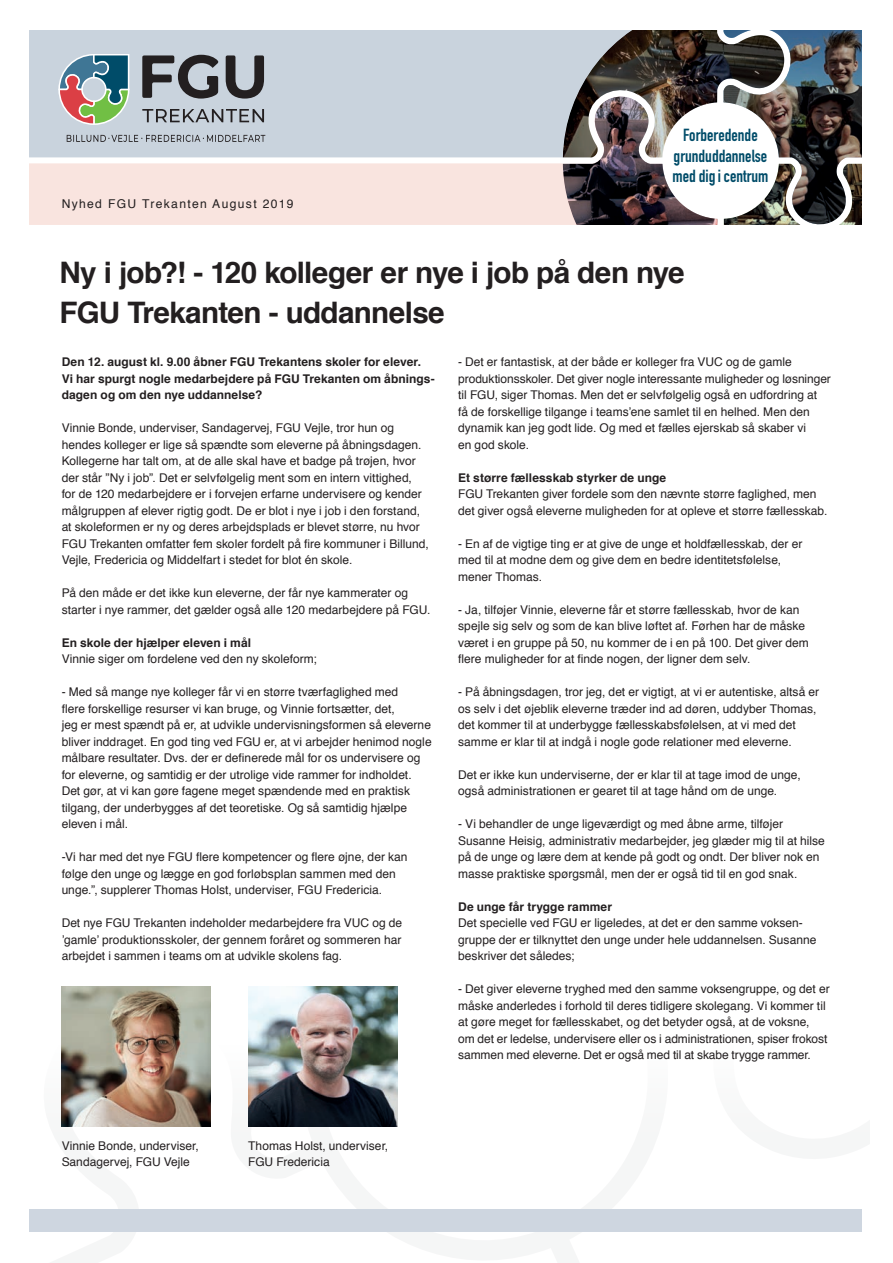
<style>
.page{position:relative;width:893px;height:1263px;background:#fff}
.page>*{position:absolute;margin:0;border:0;box-sizing:border-box;transform-origin:0 0}
.t1{font:700 29.7px/39.5px "Helvetica";letter-spacing:-.025em;color:#231f20}
.t2{font:700 17.25px/20.7px "DIN Condensed";color:#004c69;text-align:center}
.t3{font:12.15px "Helvetica";letter-spacing:.11em;color:#231f20}
.t4{font:12px/16.5px "Helvetica";color:#231f20}
.t5{font:700 12px/16.5px "Helvetica";letter-spacing:.005em;color:#231f20}
</style>
<div class="page">
<svg style="left:29px;top:30px;width:833px;height:195px;background:#afaeb0"></svg>
<img style="left:62px;top:987px;width:148px;height:140px">
<img style="left:248px;top:987px;width:149px;height:140px">
<div style="left:29px;top:1209px;width:833px;height:22px;background:#ced6e0"></div>
<p class="t3" style="left:62px;top:195px;width:234px">Nyhed FGU Trekanten August 2019</p>
<h2 class="t2" style="left:673px;top:124px;width:97px">Forberedende grunduddannelse med dig i centrum</h2>
<h1 class="t1" style="left:60px;top:254px;width:627px">Ny i job?! - 120 kolleger er nye i job på den nye<br>FGU Trekanten - uddannelse</h1>
<p class="t5" style="left:62px;top:354px;width:375px">Den 12. august kl. 9.00 åbner FGU Trekantens skoler for elever.<br>Vi har spurgt nogle medarbejdere på FGU Trekanten om åbnings&shy;dagen og om den nye uddannelse?</p>
<p class="t4" style="left:62px;top:420px;width:369px">Vinnie Bonde, underviser, Sandagervej, FGU Vejle, tror hun og hendes kolleger er lige så spændte som eleverne på åbningsdagen.<br>Kollegerne har talt om, at de alle skal have et badge på trøjen, hvor der står ”Ny i job”. Det er selvfølgelig ment som en intern vittighed, for de 120 medarbejdere er i forvejen erfarne undervisere og kender målgruppen af elever rigtig godt. De er blot i nye i job i den forstand, at skoleformen er ny og deres arbejdsplads er blevet større, nu hvor FGU Trekanten omfatter fem skoler fordelt på fire kommuner i Billund, Vejle, Fredericia og Middelfart i stedet for blot én skole.</p>
<p class="t4" style="left:62px;top:585px;width:370px">På den måde er det ikke kun eleverne, der får nye kammerater og starter i nye rammer, det gælder også alle 120 medarbejdere på FGU.</p>
<p class="t5" style="left:62px;top:634px;width:191px">En skole der hjælper eleven i mål</p>
<p class="t4" style="left:62px;top:651px;width:257px">Vinnie siger om fordelene ved den ny skoleform;</p>
<p class="t4" style="left:62px;top:684px;width:372px">- Med så mange nye kolleger får vi en større tværfaglighed med<br>flere forskellige resurser vi kan bruge, og Vinnie fortsætter, det,<br>jeg er mest spændt på er, at udvikle undervisningsformen så eleverne bliver inddraget. En god ting ved FGU er, at vi arbejder henimod nogle målbare resultater. Dvs. der er definerede mål for os undervisere og for eleverne, og samtidig er der utrolige vide rammer for indholdet.<br>Det gør, at vi kan gøre fagene meget spændende med en praktisk tilgang, der underbygges af det teoretiske. Og så samtidig hjælpe eleven i mål.</p>
<p class="t4" style="left:62px;top:849px;width:347px">-Vi har med det nye FGU flere kompetencer og flere øjne, der kan følge den unge og lægge en god forløbsplan sammen med den unge.”, supplerer Thomas Holst, underviser, FGU Fredericia.</p>
<p class="t4" style="left:62px;top:915px;width:342px;text-align:justify">Det nye FGU Trekanten indeholder medarbejdere fra VUC og de ’gamle’ produktionsskoler, der gennem foråret og sommeren har arbejdet i sammen i teams om at udvikle skolens fag.</p>
<p class="t4" style="left:458px;top:354px;width:374px">- Det er fantastisk, at der både er kolleger fra VUC og de gamle produktionsskoler. Det giver nogle interessante muligheder og løsninger til FGU, siger Thomas. Men det er selvfølgelig også en udfordring at<br>få de forskellige tilgange i teams’ene samlet til en helhed. Men den dynamik kan jeg godt lide. Og med et fælles ejerskab så skaber vi<br>en god skole.</p>
<p class="t5" style="left:458px;top:469px;width:209px">Et større fællesskab styrker de unge</p>
<p class="t4" style="left:458px;top:486px;width:371px">FGU Trekanten giver fordele som den nævnte større faglighed, men det giver også eleverne muligheden for at opleve et større fællesskab.</p>
<p class="t4" style="left:458px;top:535px;width:346px">- En af de vigtige ting er at give de unge et holdfællesskab, der er med til at modne dem og give dem en bedre identitetsfølelse, mener Thomas.</p>
<p class="t4" style="left:458px;top:601px;width:352px">- Ja, tilføjer Vinnie, eleverne får et større fællesskab, hvor de kan spejle sig selv og som de kan blive løftet af. Førhen har de måske været i en gruppe på 50, nu kommer de i en på 100. Det giver dem flere muligheder for at finde nogen, der ligner dem selv.</p>
<p class="t4" style="left:458px;top:684px;width:362px">- På åbningsdagen, tror jeg, det er vigtigt, at vi er autentiske, altså er os selv i det øjeblik eleverne træder ind ad døren, uddyber Thomas, det kommer til at underbygge fællesskabsfølelsen, at vi med det samme er klar til at indgå i nogle gode relationer med eleverne.</p>
<p class="t4" style="left:458px;top:766px;width:344px">Det er ikke kun underviserne, der er klar til at tage imod de unge, også administrationen er gearet til at tage hånd om de unge.</p>
<p class="t4" style="left:458px;top:816px;width:368px">- Vi behandler de unge ligeværdigt og med åbne arme, tilføjer Susanne Heisig, administrativ medarbejder, jeg glæder mig til at hilse på de unge og lære dem at kende på godt og ondt. Der bliver nok en masse praktiske spørgsmål, men der er også tid til en god snak.</p>
<p class="t5" style="left:458px;top:898px;width:155px">De unge får trygge rammer</p>
<p class="t4" style="left:458px;top:915px;width:360px">Det specielle ved FGU er ligeledes, at det er den samme voksen&shy;gruppe der er tilknyttet den unge under hele uddannelsen. Susanne beskriver det således;</p>
<p class="t4" style="left:458px;top:981px;width:373px">- Det giver eleverne tryghed med den samme voksengruppe, og det er måske anderledes i forhold til deres tidligere skolegang. Vi kommer til at gøre meget for fællesskabet, og det betyder også, at de voksne,<br>om det er ledelse, undervisere eller os i administrationen, spiser frokost sammen med eleverne. Det er også med til at skabe trygge rammer.</p>
<p class="t4" style="left:62px;top:1137px;width:139px">Vinnie Bonde, underviser,<br>Sandagervej, FGU Vejle</p>
<p class="t4" style="left:248px;top:1137px;width:142px">Thomas Holst, underviser,<br>FGU Fredericia</p>
</div>
